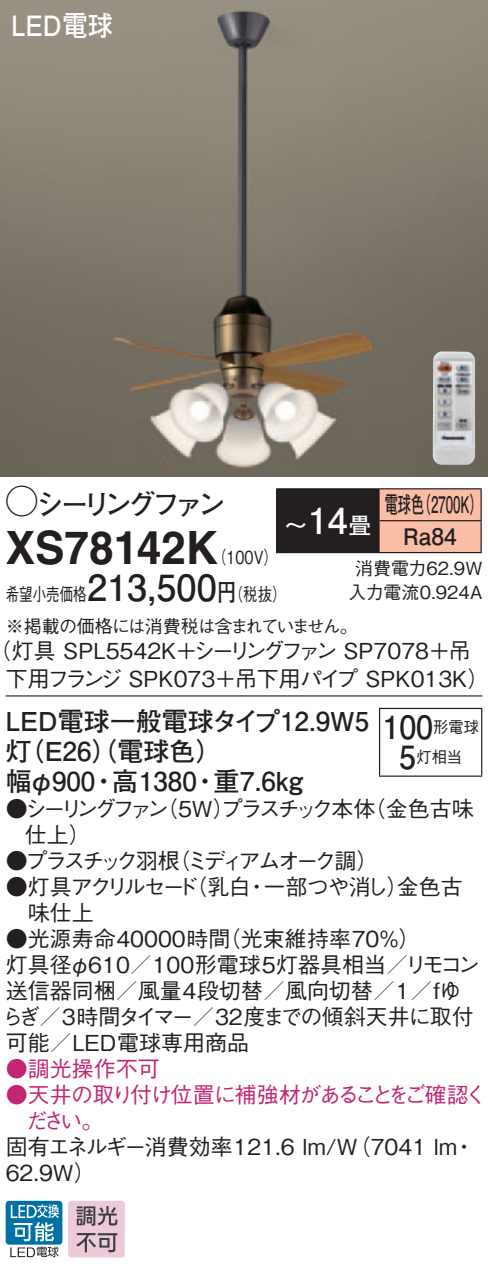
<style>
.page{position:relative;width:488px;height:1274px;background:#fff}
.page>*{position:absolute;margin:0;border:0;box-sizing:border-box;transform-origin:0 0}
.t1{font:700 46px "Helvetica LT Std";color:#231f20;scale:.96 1}
.t2{font:700 36px "Futo Go B101 Pro";color:#231f20}
.t3{font:700 36px "Futo Go B101 Pro";color:#fff}
.t4{font:700 32px "Futo Go B101 Pro";color:#231f20;scale:.95 1}
.t5{font:700 28px "Futo Go B101 Pro";letter-spacing:-.165em;color:#231f20}
.t6{font:700 28px "Futo Go B101 Pro";color:#fff;scale:.9 1}
.t7{font:700 26px "Futo Go B101 Pro";color:#231f20}
.t8{font:700 22.8px/32px "Futo Go B101 Pro";color:#231f20;scale:.58 1}
.t9{font:700 22.8px "Futo Go B101 Pro";color:#fff}
.t10{font:500 22px/26px "Gothic BBB Pro";color:#231f20}
.t11{font:500 22px/26px "Gothic BBB Pro";letter-spacing:-.085em;color:#c32573}
.t12{font:500 22px "Gothic BBB Pro";letter-spacing:-.155em;color:#231f20}
.t13{font:500 22px "Gothic BBB Pro";letter-spacing:-.16em;color:#231f20}
.t14{font:500 22px/26px "Gothic BBB Pro";letter-spacing:-.115em;color:#231f20}
.t15{font:500 22px/26px "Gothic BBB Pro";letter-spacing:-.19em;color:#231f20}
.t16{font:500 22px "Gothic BBB Pro";letter-spacing:-.135em;color:#231f20}
.t17{font:500 22px "Gothic BBB Pro";letter-spacing:-.055em;color:#c32573}
.t18{font:500 18px/31.6px "Gothic BBB Pro";letter-spacing:-.04em;color:#231f20;scale:.75 1}
.t19{font:500 18px/24px "Gothic BBB Pro";color:#231f20;text-align:center}
.t20{font:500 18px "Gothic BBB Pro";color:#231f20;scale:.8 1}
.t21{font:500 16px "Gothic BBB Pro";color:#231f20;scale:.95 1}
.s1{font-family:"Ford Classification 1";font-weight:400;font-size:32px}
.s2{font-family:"Futo Go B101 Pro";font-weight:700;font-size:24px}
</style>
<div class="page">
<img style="left:0;top:0;width:488px;height:476px">
<div style="left:6px;top:1201px;width:56px;height:43px;background:#0071a5;border-radius:3px"></div>
<svg style="left:10px;top:1204px;width:49px;height:53px"></svg>
<svg style="left:68px;top:1201px;width:57px;height:56px;background:#c9aeba"></svg>
<hr style="left:6px;top:695px;width:476px;height:1px;background:#231f20">
<div style="left:277px;top:489px;width:102px;height:63px;background:#231f20"></div>
<div style="left:379px;top:489px;width:101px;height:63px;background:#fabda6"></div>
<hr style="left:379px;top:488px;width:102px;height:1px;background:#231f20">
<hr style="left:480px;top:489px;width:1px;height:31px;background:#231f20">
<hr style="left:276px;top:552px;width:103px;height:1px;background:#231f20">
<hr style="left:379px;top:520px;width:102px;height:1px;background:#231f20">
<hr style="left:480px;top:521px;width:1px;height:31px;background:#231f20">
<hr style="left:379px;top:552px;width:102px;height:1px;background:#231f20">
<hr style="left:276px;top:488px;width:103px;height:1px;background:#231f20">
<hr style="left:276px;top:489px;width:1px;height:32px;background:#231f20">
<hr style="left:276px;top:521px;width:1px;height:31px;background:#231f20">
<hr style="left:379px;top:709px;width:1px;height:66px;background:#231f20">
<hr style="left:379px;top:708px;width:103px;height:1px;background:#231f20">
<hr style="left:481px;top:709px;width:1px;height:66px;background:#231f20">
<hr style="left:379px;top:775px;width:103px;height:2px;background:#231f20">
<img style="left:432px;top:351px;width:43px;height:114px">
<p class="t6" style="left:11px;top:3px;width:114px">LED電球</p>
<p class="t5" style="left:6px;top:482px;width:222px"><span class="s1">A</span>シーリングファン</p>
<p class="t20" style="left:212px;top:543px;width:84px">（100 (V</p>
<p class="t8" style="left:417px;top:486px;width:115px">（2700 (K</p>
<p class="t8" style="left:403px;top:486px;width:94px;text-indent:-19px">電球色<br>Ra84</p>
<h2 class="t3" style="left:307px;top:492px;width:42px">14</h2>
<p class="t9" style="left:348px;top:507px;width:24px">畳</p>
<p class="t9" style="left:284px;top:507px;width:24px">～</p>
<h1 class="t1" style="left:6px;top:519px;width:222px">XS78142K</h1>
<p class="t19" style="left:348px;top:554px;width:135px">消費電力62.9W入力電流0.924A</p>
<h2 class="t2" style="left:87px;top:559px;width:131px">213,500</h2>
<p class="t20" style="left:217px;top:580px;width:88px">（<span class="s2">円</span>税抜(</p>
<p class="t18" style="left:6px;top:576px;width:471px">希望小売価格<br>※掲載の価格には消費税は含まれていません。</p>
<p class="t13" style="left:193px;top:633px;width:279px">シーリングファン SP7078＋吊</p>
<p class="t10" style="left:6px;top:634px;width:485px;line-height:28px;text-indent:-16px">（灯具 SPL5542K＋<br>下用フランジ SPK073＋吊下用パイプ SPK013K(</p>
<p class="t7" style="left:6px;top:700px;width:365px">LED電球一般電球タイプ12.9W5</p>
<p class="t7" style="left:6px;top:730px;width:218px">（灯 E26（）電球色(</p>
<p class="t7" style="left:213px;top:760px;width:91px">重7.6kg</p>
<h3 class="t4" style="left:382px;top:702px;width:55px">100</h3>
<p class="t21" style="left:416px;top:744px;width:50px">灯相当</p>
<p class="t21" style="left:433px;top:714px;width:50px">形電球</p>
<h3 class="t4" style="left:399px;top:732px;width:19px">5</h3>
<p class="t7" style="left:6px;top:760px;width:91px">幅φ900</p>
<p class="t7" style="left:112px;top:760px;width:86px">高1380</p>
<p class="t7" style="left:91px;top:760px;width:27px">・</p>
<p class="t7" style="left:192px;top:760px;width:27px">・</p>
<p class="t16" style="left:156px;top:791px;width:221px">（5W プラスチック本体</p>
<p class="t10" style="left:213px;top:793px;width:23px">）</p>
<p class="t10" style="left:363px;top:793px;width:111px">（金色古味</p>
<p class="t15" style="left:25px;top:793px;width:146px;text-indent:-19px">●シーリングファン仕上(</p>
<p class="t12" style="left:6px;top:843px;width:374px">●プラスチック羽根ミディアムオーク調(</p>
<p class="t10" style="left:168px;top:845px;width:23px">（</p>
<p class="t10" style="left:185px;top:871px;width:67px">（乳白</p>
<p class="t10" style="left:386px;top:871px;width:23px">）</p>
<p class="t10" style="left:263px;top:871px;width:201px">一部つや消し金色古</p>
<p class="t14" style="left:28px;top:871px;width:172px;text-indent:-22px">●灯具アクリルセード味仕上</p>
<p class="t10" style="left:246px;top:871px;width:24px">・</p>
<p class="t10" style="left:219px;top:923px;width:203px">（光束維持率70％(</p>
<p class="t10" style="left:6px;top:923px;width:226px">●光源寿命40000時間</p>
<p class="t10" style="left:2px;top:949px;width:473px">灯具径φ610／100形電球5灯器具相当／<br>送信器同梱／風量4段切替／風向切替／1／fゆらぎ／3時間タイマー／32度までの傾斜天井に取付可能／LED電球専用商品</p>
<p class="t17" style="left:6px;top:1051px;width:156px">●調光操作不可</p>
<p class="t11" style="left:26px;top:1079px;width:462px;text-indent:-20px">●天井の取り付け位置に補強材があることをご確認ください。</p>
<p class="t10" style="left:453px;top:1131px;width:23px">・</p>
<p class="t10" style="left:404px;top:949px;width:76px">リモコン</p>
<p class="t10" style="left:6px;top:1131px;width:453px">固有エネルギー消費効率121.6 lm （W/ 7041 lm<br>62.9W(</p>
</div>
